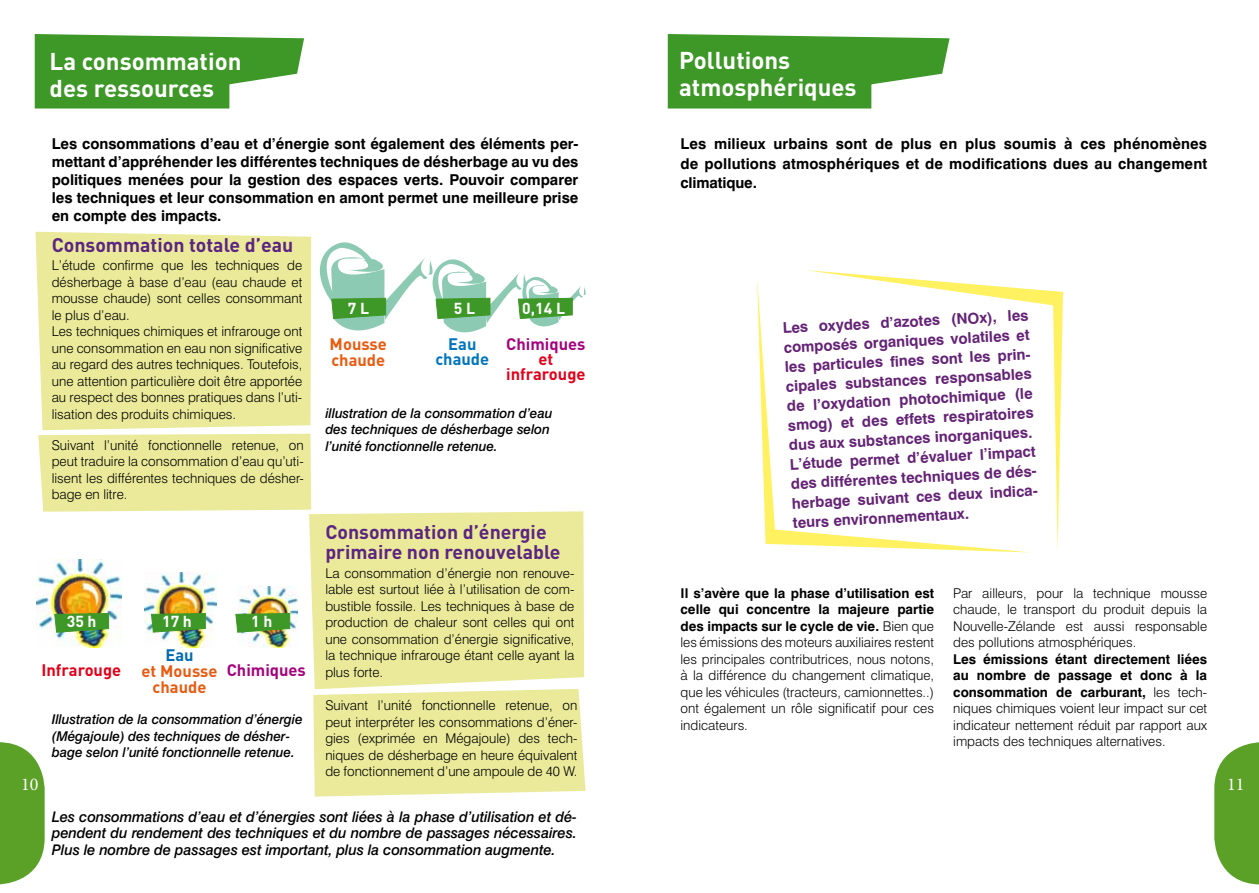
<style>
.page{position:relative;width:1259px;height:893px;background:#fff}
.page>*{position:absolute;margin:0;border:0;box-sizing:border-box;transform-origin:0 0}
.t1{font:700 24px/27px "DIN";color:#fff}
.t2{font:700 19.5px/19.5px "DIN";color:#5c2582}
.t3{font:18px "Minion Pro";color:#fff}
.t4{font:700 16.5px/16.5px "DIN";color:#e95b10}
.t5{font:700 16.5px/15px "DIN";color:#e2001a;text-align:center}
.t6{font:700 16.5px "DIN";color:#a5027d}
.t7{font:700 16.5px/15px "DIN";color:#0076bd;text-align:center}
.t8{font:700 16.5px "DIN";color:#006ab3}
.t9{font:700 15.75px "DIN";color:#fff}
.t10{font:700 15px/18px "Swiss 721 BT";color:#000;text-align:justify}
.t11{font:700 15px/19.5px "Swiss 721 BT";color:#642376}
.t12{font:italic 500 14.7px/16.5px "Swiss 721 BT";letter-spacing:-.01em;color:#000;text-align:justify}
.t13{font:300 13.5px/16.5px "Swiss 721 BT";color:#000;text-align:justify}
.t14{font:italic 500 13.5px/16.5px "Swiss 721 BT";letter-spacing:-.01em;color:#000}
.s1{font-weight:700}
</style>
<div class="page">
<svg style="left:806px;top:270px;width:257px;height:280px"></svg>
<svg style="left:757px;top:277px;width:274px;height:275px"></svg>
<img style="left:36px;top:559px;width:85px;height:89px">
<img style="left:144px;top:572px;width:72px;height:76px">
<img style="left:238px;top:586px;width:59px;height:62px">
<svg style="left:1214px;top:742px;width:44px;height:142px;background:#73ae47"></svg>
<svg style="left:0;top:742px;width:45px;height:142px;background:#72ae46"></svg>
<div style="left:35px;top:232px;width:276px;height:198px;background:#eaea9a"></div>
<div style="left:309px;top:511px;width:275px;height:178px;background:#eaea9a"></div>
<div style="left:38px;top:434px;width:273px;height:78px;background:#eaea9a"></div>
<svg style="left:313px;top:689px;width:272px;height:108px;background:#ebeba1"></svg>
<svg style="left:34px;top:34px;width:270px;height:75px;background:#5ca849"></svg>
<svg style="left:310px;top:238px;width:276px;height:104px"></svg>
<svg style="left:54px;top:613px;width:55px;height:20px"></svg>
<svg style="left:151px;top:613px;width:55px;height:20px"></svg>
<svg style="left:235px;top:613px;width:55px;height:20px"></svg>
<svg style="left:667px;top:34px;width:283px;height:75px;background:#5ca848"></svg>
<h1 class="t1" style="left:50px;top:47px;width:193px">La consommation des ressources</h1>
<p class="t10" style="left:52px;top:135px;width:528px">Les consommations d’eau et d’énergie sont également des éléments per&shy;mettant d’appréhender les différentes techniques de désherbage au vu des politiques menées pour la gestion des espaces verts. Pouvoir comparer les techniques et leur consommation en amont permet une meilleure prise en compte des impacts.</p>
<h2 class="t2" style="left:52px;top:235px;width:243px">Consommation totale d’eau</h2>
<p class="t13" style="left:52px;top:257px;width:252px;text-align:left">L’étude confirme que les techniques de désherbage à base d’eau (eau chaude et mousse chaude) sont celles consommant le plus d’eau.<br>Les techniques chimiques et infrarouge ont une consommation en eau non significative au regard des autres techniques. Toutefois, une attention particulière doit être apportée au respect des bonnes pratiques dans l’uti&shy;lisation des produits chimiques.</p>
<p class="t13" style="left:52px;top:436px;width:254px">Suivant l’unité fonctionnelle retenue, on peut traduire la consommation d’eau qu’uti&shy;lisent les différentes techniques de désher&shy;bage en litre.</p>
<p class="t9" style="left:348px;top:298px;width:23px">7 L</p>
<p class="t9" style="left:454px;top:298px;width:23px">5 L</p>
<p class="t9" style="left:522px;top:298px;width:44px">0,14 L</p>
<p class="t4" style="left:330px;top:335px;width:59px">Mousse chaude</p>
<p class="t7" style="left:435px;top:336px;width:55px">Eau chaude</p>
<p class="t6" style="left:506px;top:333px;width:81px">Chimiques</p>
<p class="t5" style="left:506px;top:351px;width:81px">et infrarouge</p>
<p class="t14" style="left:325px;top:405px;width:229px">illustration de la consommation d’eau des techniques de désherbage selon l’unité fonctionnelle retenue.</p>
<h2 class="t2" style="left:325px;top:522px;width:237px">Consommation d’énergie primaire non renouvelable</h2>
<h1 class="t1" style="left:679px;top:46px;width:179px">Pollutions atmosphériques</h1>
<p class="t10" style="left:680px;top:134px;width:528px;line-height:19.5px">Les milieux urbains sont de plus en plus soumis à ces phénomènes de pollutions atmosphériques et de modifications dues au changement climatique.</p>
<p class="t11" style="left:782px;top:318px;width:250px;rotate:-3deg">Les oxydes d’azotes (NOx), les composés organiques volatiles et les particules fi nes sont les prin&shy;cipales substances responsables de l’oxydation photochimique (le smog) et des effets respiratoires dus aux substances inorganiques.<br>L’étude permet d’évaluer l’impact des différentes techniques de dés&shy;herbage suivant ces deux indica&shy;teurs environnementaux.</p>
<p class="t13" style="left:325px;top:565px;width:251px">La consommation d’énergie non renouve&shy;lable est surtout liée à l’utilisation de com&shy;bustible fossile. Les techniques à base de production de chaleur sont celles qui ont une consommation d’énergie significative, la technique infrarouge étant celle ayant la plus forte.</p>
<p class="t13" style="left:325px;top:697px;width:254px">Suivant l’unité fonctionnelle retenue, on peut interpréter les consommations d’éner&shy;gies (exprimée en Mégajoule) des tech&shy;niques de désherbage en heure équivalent de fonctionnement d’une ampoule de 40 W.</p>
<p class="t13" style="left:680px;top:584px;width:255px"><span class="s1">Il s’avère que la phase d’utilisation est celle qui concentre la majeure partie des impacts sur le cycle de vie.</span> Bien que les émissions des moteurs auxiliaires restent les principales contributrices, nous notons, à la différence du changement climatique, que les véhicules (tracteurs, camionnettes..) ont également un rôle significatif pour ces indicateurs.</p>
<p class="t13" style="left:953px;top:584px;width:255px">Par ailleurs, pour la technique mousse chaude, le transport du produit depuis la Nouvelle-Zélande est aussi responsable des pollutions atmosphériques.</p>
<p class="t9" style="left:67px;top:611px;width:31px">35 h</p>
<p class="t9" style="left:162px;top:611px;width:31px">17 h</p>
<p class="t9" style="left:251px;top:611px;width:23px">1 h</p>
<p class="t8" style="left:165px;top:645px;width:30px">Eau</p>
<p class="t4" style="left:142px;top:663px;width:77px;line-height:15.8px;text-align:center">et Mousse chaude</p>
<p class="t13" style="left:953px;top:650px;width:255px"><span class="s1">Les émissions étant directement liées au nombre de passage et donc à la consommation de carburant,</span> les tech&shy;niques chimiques voient leur impact sur cet indicateur nettement réduit par rapport aux impacts des techniques alternatives.</p>
<p class="t5" style="left:41px;top:661px;width:81px">Infrarouge</p>
<p class="t6" style="left:227px;top:659px;width:81px">Chimiques</p>
<p class="t14" style="left:52px;top:711px;width:252px">Illustration de la consommation d’énergie (Mégajoule) des techniques de désher&shy;bage selon l’unité fonctionnelle retenue.</p>
<h3 class="t3" style="left:21px;top:772px;width:19px">10</h3>
<h3 class="t3" style="left:1227px;top:772px;width:19px">11</h3>
<p class="t12" style="left:52px;top:808px;width:527px">Les consommations d’eau et d’énergies sont liées à la phase d’utilisation et dé&shy;pendent du rendement des techniques et du nombre de passages nécessaires.<br>Plus le nombre de passages est important, plus la consommation augmente.</p>
</div>
